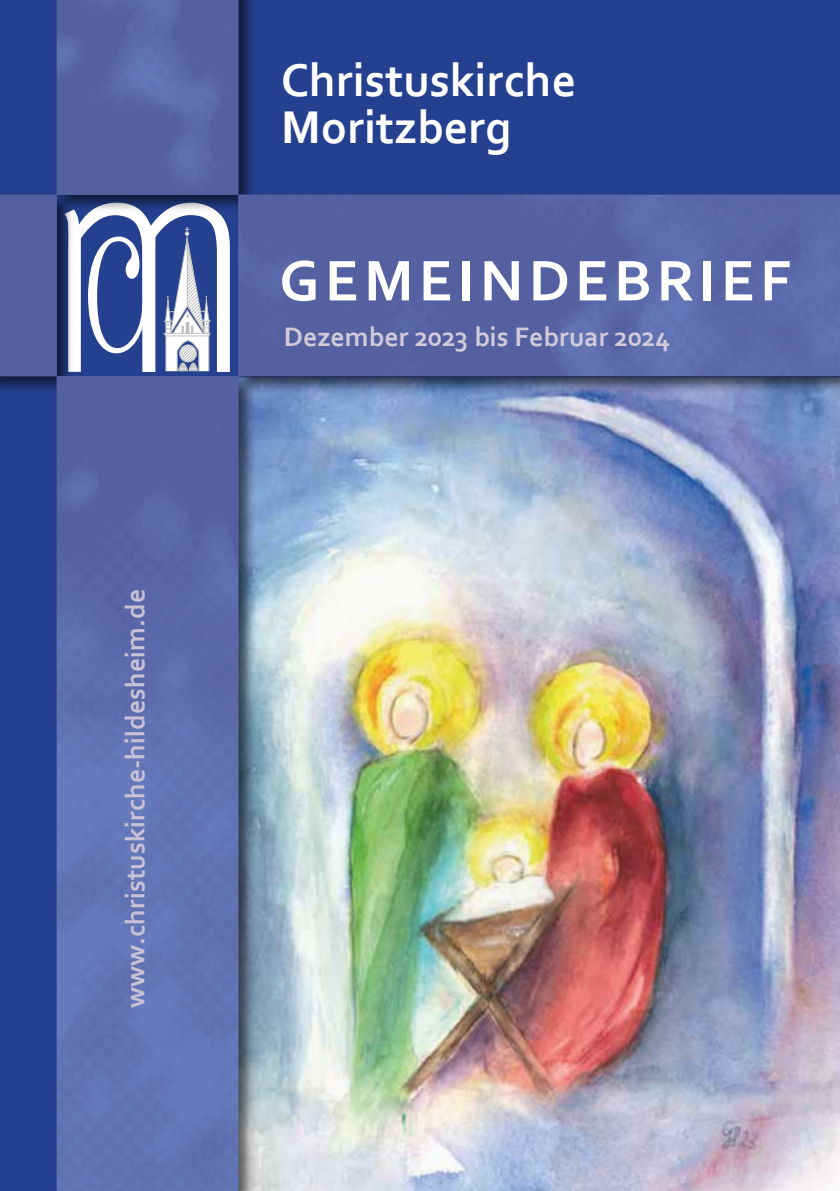
<style>
.page{position:relative;width:840px;height:1191px;background:#fff}
.page>*{position:absolute;margin:0;border:0;box-sizing:border-box;transform-origin:0 0}
.t1{font:700 60px "Corbel";letter-spacing:.085em;color:#fff}
.t2{font:700 48px/47.4px "Corbel";color:#fff}
.t3{font:700 28px "Corbel";color:#c9c1d7}
.t4{font:700 28px "Corbel";color:#d2cadb}
</style>
<div class="page">
<img style="left:0;top:0;width:839px;height:1191px">
<p class="t3" style="left:118px;top:1008px;width:421px;rotate:-90deg">www.christuskirche-hildesheim.de</p>
<h2 class="t2" style="left:281px;top:55px;width:296px">Christuskirche<br>Moritzberg</h2>
<h1 class="t1" style="left:279px;top:243px;width:513px">GEMEINDEBRIEF</h1>
<p class="t4" style="left:283px;top:319px;width:388px">Dezember 2023 bis Februar 2024</p>
</div>
